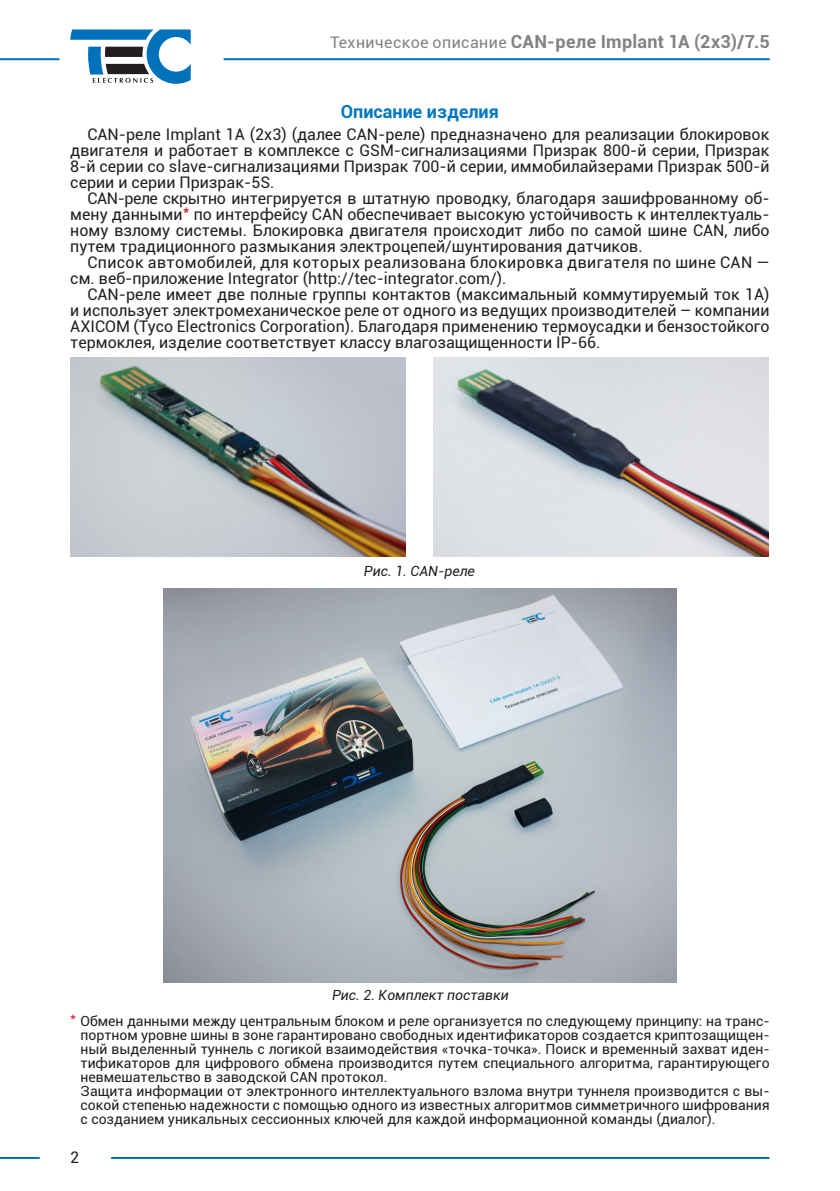
<style>
.page{position:relative;width:840px;height:1191px;background:#fff}
.page>*{position:absolute;margin:0;border:0;box-sizing:border-box;transform-origin:0 0}
.t1{font:700 18px "Roboto";letter-spacing:.015em;color:#808285}
.Заголовки_основные_1{font:700 18px "Roboto";color:#0077c0}
.Абзац{font:16px/16px "Roboto";color:#231f20;text-align:justify}
.Абзац-2{font:16px/16px "Roboto";letter-spacing:.025em;color:#231f20}
.t2{font:14px/14px "Roboto";color:#231f20;text-align:justify}
.t3{font:italic 14px "Roboto";color:#231f20}
.s1{font-weight:400;font-size:16px}
</style>
<div class="page">
<svg style="left:70px;top:29px;width:121px;height:55px"></svg>
<hr style="left:0;top:58px;width:60px;height:2px;background:#0072bc">
<hr style="left:223px;top:58px;width:546px;height:2px;background:#0072bc">
<hr style="left:0;top:1157px;width:40px;height:2px;background:#0072bc">
<hr style="left:111px;top:1157px;width:658px;height:2px;background:#0072bc">
<img style="left:163px;top:588px;width:513px;height:394px">
<img style="left:70px;top:357px;width:335px;height:199px">
<img style="left:433px;top:357px;width:335px;height:199px">
<p class="t1" style="left:330px;top:29px;width:441px"><span class="s1">Техническое описание</span> CAN-реле Implant 1A (2x3)/7.5</p>
<p class="Заголовки_основные_1" style="left:341px;top:99px;width:159px">Описание изделия</p>
<p class="Абзац" style="left:70px;top:125px;width:700px;text-indent:17px">CAN-реле Implant 1A (2x3) (далее CAN-реле) предназначено для реализации блокировок двигателя и работает в комплексе с GSM-сигнализациями Призрак 800-й серии, Призрак 8-й серии со slave-сигнализациями Призрак 700-й серии, иммобилайзерами Призрак 500-й серии и серии Призрак-5S.</p>
<p class="Абзац" style="left:70px;top:189px;width:700px;text-indent:17px">CAN-реле скрытно интегрируется в штатную проводку, благодаря зашифрованному об&shy;мену данными<sup>*</sup> по интерфейсу CAN обеспечивает высокую устойчивость к интеллектуаль&shy;ному взлому системы. Блокировка двигателя происходит либо по самой шине CAN, либо путем традиционного размыкания электроцепей/шунтирования датчиков.</p>
<p class="Абзац-2" style="left:70px;top:253px;width:700px;text-indent:17px">Список автомобилей, для которых реализована блокировка двигателя по шине CAN — см. веб-приложение Integrator (http://tec-integrator.com/).</p>
<p class="Абзац" style="left:70px;top:285px;width:700px;text-indent:17px">CAN-реле имеет две полные группы контактов (максимальный коммутируемый ток 1А) и использует электромеханическое реле от одного из ведущих производителей – компании AXICOM (Tyco Electronics Corporation). Благодаря применению термоусадки и бензостойкого термоклея, изделие соответствует классу влагозащищенности IP-66.</p>
<p class="t3" style="left:364px;top:561px;width:112px">Рис. 1. CAN-реле</p>
<p class="t3" style="left:332px;top:985px;width:178px">Рис. 2. Комплект поставки</p>
<p class="t2" style="left:80px;top:1013px;width:690px;text-indent:-10px"><sup>*</sup> Обмен данными между центральным блоком и реле организуется по следующему принципу: на транс&shy;портном уровне шины в зоне гарантировано свободных идентификаторов создается криптозащищен&shy;ный выделенный туннель с логикой взаимодействия «точка-точка». Поиск и временный захват иден&shy;тификаторов для цифрового обмена производится путем специального алгоритма, гарантирующего невмешательство в заводской CAN протокол.</p>
<p class="t2" style="left:80px;top:1083px;width:690px">Защита информации от электронного интеллектуального взлома внутри туннеля производится с вы&shy;сокой степенью надежности с помощью одного из известных алгоритмов симметричного шифрования с созданием уникальных сессионных ключей для каждой информационной команды (диалог).</p>
<p class="Абзац" style="left:70px;top:1148px;width:11px">2</p>
</div>
